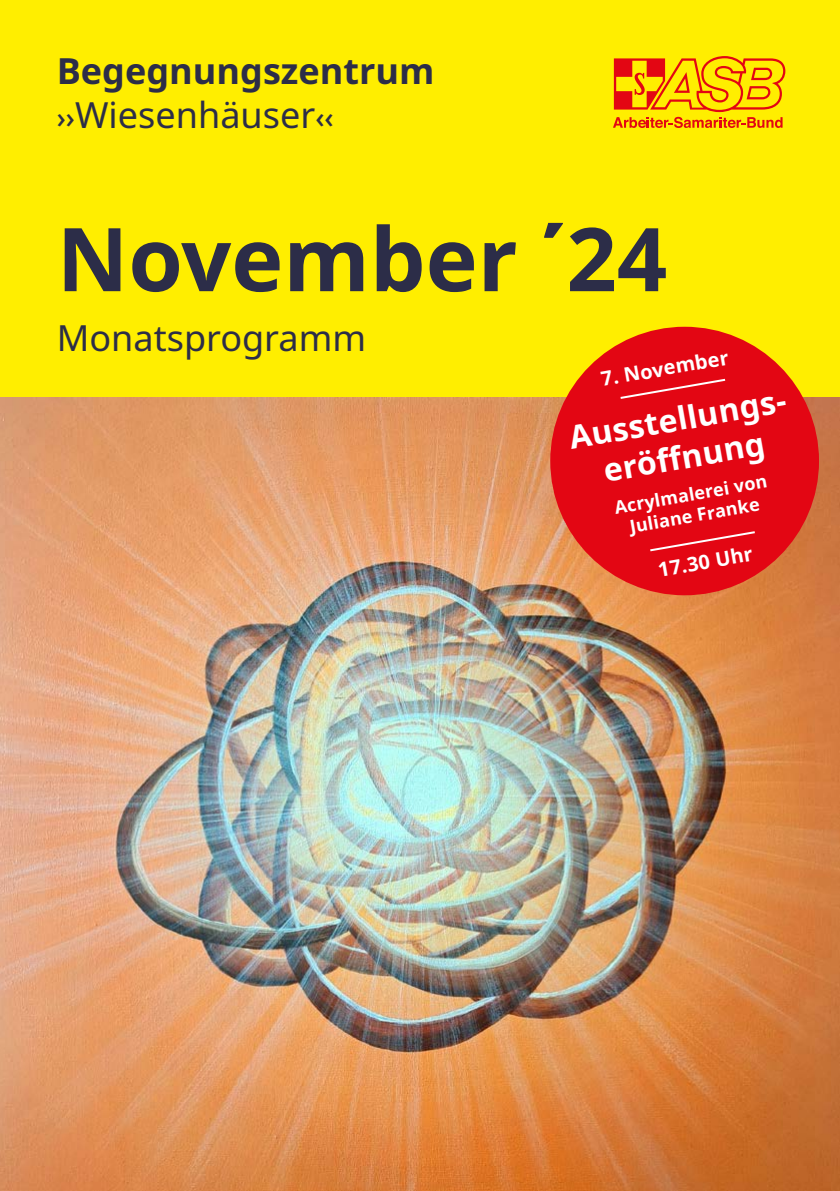
<style>
.page{position:relative;width:840px;height:1191px;background:#fff}
.page>*{position:absolute;margin:0;border:0;box-sizing:border-box;transform-origin:0 0}
.t1{font:700 88px "Noto Sans";color:#2c2d48}
.t2{font:36px "Noto Sans";color:#2c2d48}
.t3{font:700 36px "Noto Sans";color:#2c2d48}
.t4{font:700 32px/38.4px "Noto Sans";color:#fff;text-align:center}
.t5{font:700 20px "Noto Sans";color:#fff}
.t6{font:700 18px/21.6px "Noto Sans";color:#fff;text-align:center}
</style>
<div class="page">
<div style="left:0;top:0;width:839px;height:397px;background:#fe0"></div>
<svg style="left:613px;top:56px;width:172px;height:72px"></svg>
<img style="left:0;top:397px;width:839px;height:794px">
<div style="left:550px;top:327px;width:268px;height:268px;background:#e30613;border-radius:50%"></div>
<svg style="left:620px;top:378px;width:106px;height:21px"></svg>
<svg style="left:650px;top:531px;width:105px;height:21px"></svg>
<p class="t3" style="left:57px;top:51px;width:379px">Begegnungszentrum</p>
<p class="t2" style="left:57px;top:94px;width:278px">››Wiesenhäuser‹‹</p>
<h1 class="t1" style="left:57px;top:209px;width:611px">November ΄24</h1>
<p class="t2" style="left:57px;top:318px;width:310px">Monatsprogramm</p>
<p class="t5" style="left:599px;top:368px;width:130px;rotate:-10deg">7. November</p>
<p class="t4" style="left:565px;top:419px;width:227px;rotate:-10deg">Ausstellungs&shy;eröff nung</p>
<p class="t6" style="left:612px;top:497px;width:156px;rotate:-10deg">Acrylmalerei von<br>Juliane Franke</p>
<p class="t5" style="left:656px;top:559px;width:97px;rotate:-10deg">17.30 Uhr</p>
</div>
